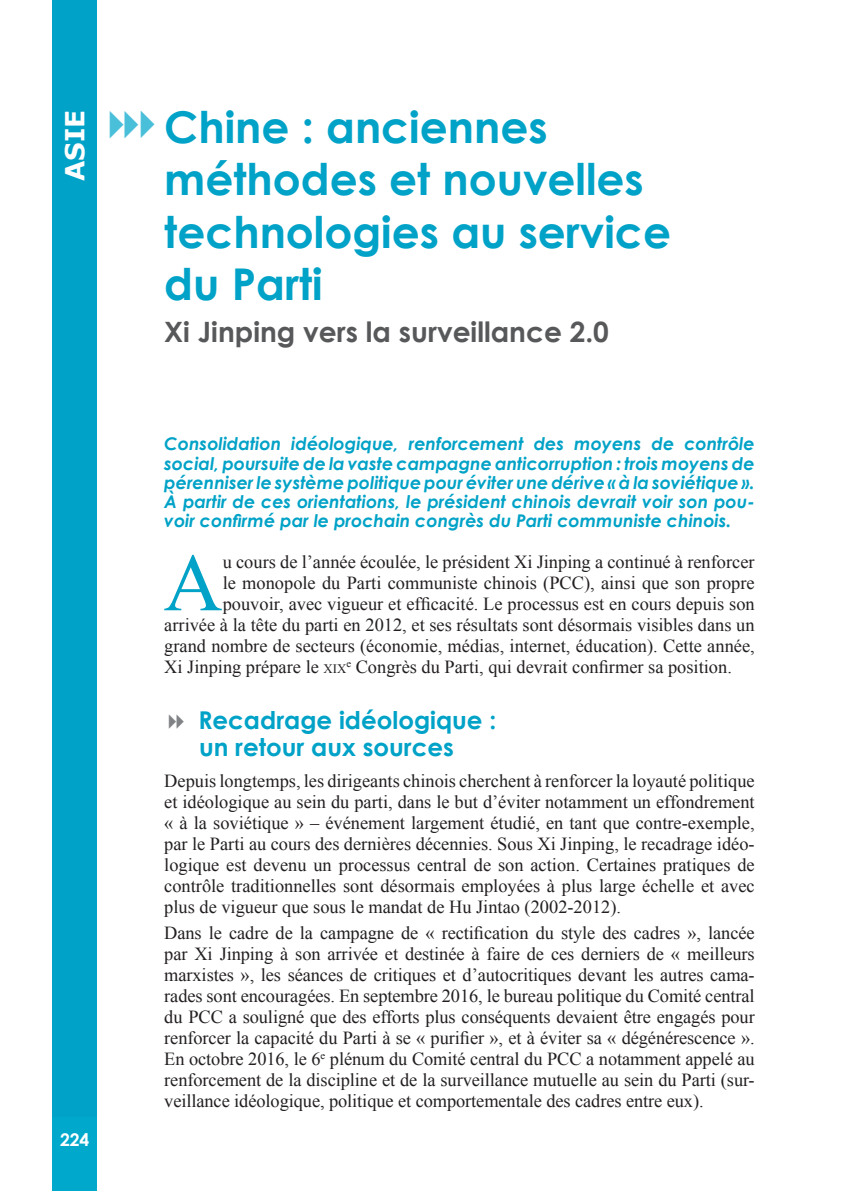
<style>
.page{position:relative;width:843px;height:1191px;background:#fff}
.page>*{position:absolute;margin:0;border:0;box-sizing:border-box;transform-origin:0 0}
.t1{font:81.73px "Times New Roman";color:#00a2c7}
.t2{font:700 43.75px/52.5px "Century Gothic";color:#00a2c7}
.t3{font:700 28px "Century Gothic";color:#57585a}
.t4{font:700 26.25px "Verdana";color:#fff}
.t5{font:700 24.5px/26.2px "Century Gothic";color:#00a2c7}
.t6{font:18.38px/21px "Times New Roman";color:#231f20;text-align:justify}
.t7{font:italic 700 17.5px/19.2px "Century Gothic";color:#00a2c7;text-align:justify}
.t8{font:700 17.5px "Century Gothic";color:#fff}
.s1{font-size:12.78px}
</style>
<div class="page">
<div style="left:52px;top:0;width:45px;height:1190px;background:#00a8cc"></div>
<div style="left:52px;top:0;width:45px;height:1116px;background:#00a2c7"></div>
<h3 class="t4" style="left:56px;top:181px;width:73px;rotate:-90deg">Asie</h3>
<h2 class="t2" style="left:164px;top:98px;width:508px">Chine : anciennes méthodes et nouvelles technologies au service du Parti</h2>
<h3 class="t3" style="left:164px;top:310px;width:446px">Xi Jinping vers la surveillance 2.0</h3>
<p class="t8" style="left:60px;top:1126px;width:31px">224</p>
<p class="t7" style="left:164px;top:433px;width:592px">Consolidation idéologique, renforcement des moyens de contrôle social, poursuite de la vaste campagne anticorruption : trois moyens de pérenniser le système politique pour éviter une dérive « à la soviétique ».<br>À partir de ces orientations, le président chinois devrait voir son pou&shy;voir confirmé par le prochain congrès du Parti communiste chinois.</p>
<h1 class="t1" style="left:164px;top:528px;width:61px">A</h1>
<p class="t6" style="left:223px;top:551px;width:533px">u cours de l’année écoulée, le président Xi Jinping a continué à renforcer</p>
<p class="t6" style="left:223px;top:572px;width:533px">le monopole du Parti communiste chinois (PCC), ainsi que son propre</p>
<p class="t6" style="left:223px;top:593px;width:533px">pouvoir, avec vigueur et efficacité. Le processus est en cours depuis son</p>
<p class="t6" style="left:164px;top:614px;width:592px">arrivée à la tête du parti en 2012, et ses résultats sont désormais visibles dans un</p>
<p class="t6" style="left:164px;top:635px;width:592px">grand nombre de secteurs (économie, médias, internet, éducation). Cette année,</p>
<p class="t6" style="left:164px;top:656px;width:569px">Xi Jinping prépare le <span class="s1">xix</span><sup>e</sup> Congrès du Parti, qui devrait confirmer sa position.</p>
<h3 class="t5" style="left:198px;top:706px;width:299px">Recadrage idéologique : un retour aux sources</h3>
<p class="t6" style="left:164px;top:769px;width:592px">Depuis longtemps, les dirigeants chinois cherchent à renforcer la loyauté politique et idéologique au sein du parti, dans le but d’éviter notamment un effondrement « à la soviétique » – événement largement étudié, en tant que contre-exemple, par le Parti au cours des dernières décennies. Sous Xi Jinping, le recadrage idéo&shy;logique est devenu un processus central de son action. Certaines pratiques de contrôle traditionnelles sont désormais employées à plus large échelle et avec plus de vigueur que sous le mandat de Hu Jintao (2002-2012).</p>
<p class="t6" style="left:164px;top:921px;width:592px">Dans le cadre de la campagne de « rectification du style des cadres », lancée par Xi Jinping à son arrivée et destinée à faire de ces derniers de « meilleurs marxistes », les séances de critiques et d’autocritiques devant les autres cama&shy;rades sont encouragées. En septembre 2016, le bureau politique du Comité central du PCC a souligné que des efforts plus conséquents devaient être engagés pour renforcer la capacité du Parti à se « purifier », et à éviter sa « dégénérescence ».<br>En octobre 2016, le 6<sup>e</sup> plénum du Comité central du PCC a notamment appelé au renforcement de la discipline et de la surveillance mutuelle au sein du Parti (sur&shy;veillance idéologique, politique et comportementale des cadres entre eux).</p>
</div>
